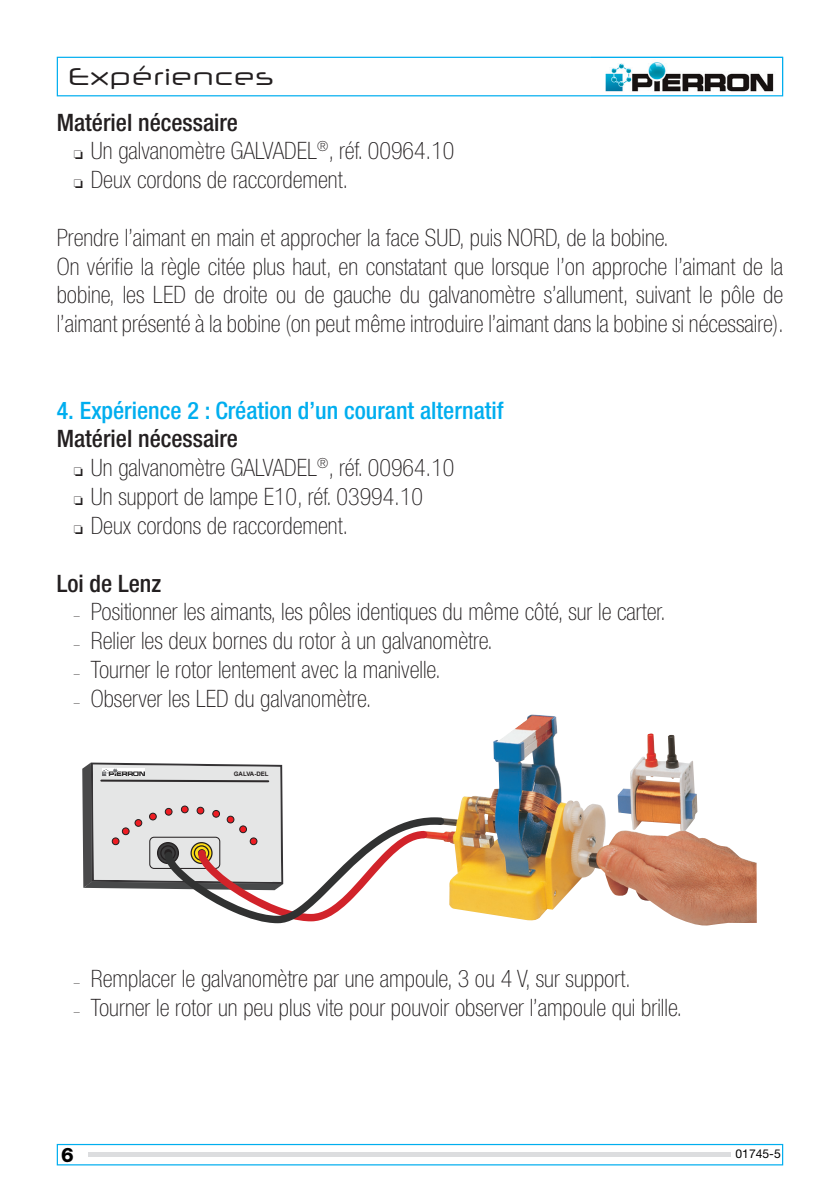
<style>
.page{position:relative;width:840px;height:1191px;background:#fff}
.page>*{position:absolute;margin:0;border:0;box-sizing:border-box;transform-origin:0 0}
.t1{font:100 condensed 24px/28.8px "Helvetica Neue LT Std";color:#231f20}
.t2{font:500 condensed 24px "Helvetica Neue LT Std";color:#00aeef}
.t3{font:24px "Neuropol X Free";color:#231f20}
.t4{font:500 condensed 24px "Helvetica Neue LT Std";color:#231f20}
.t5{font:800 20px "Helvetica Neue LT Std";color:#000}
.t6{font:12.2px "Helvetica Neue LT Std";color:#000}
.t7{font:700 6.2px "Arial";color:#231f20}
.s1{font-weight:500}
.s2{font-size:12px}
</style>
<div class="page">
<svg style="left:57px;top:57px;width:725px;height:39px"></svg>
<svg style="left:57px;top:1143px;width:725px;height:22px"></svg>
<div style="left:88px;top:1152px;width:642px;height:5px;background:#dcdddf"></div>
<img style="left:590px;top:56px;width:194px;height:36px">
<img style="left:590px;top:57px;width:192px;height:35px">
<img style="left:444px;top:715px;width:312px;height:211px">
<svg style="left:82px;top:762px;width:362px;height:161px"></svg>
<p class="t3" style="left:68px;top:61px;width:207px">Expériences</p>
<p class="t1" style="left:74px;top:108px;width:382px;text-indent:-17px"><span class="s1">Matériel nécessaire<br></span>❏ Un galvanomètre GALVADEL<sup>®</sup>, réf. 00964.10 ❏ Deux cordons de raccordement.</p>
<p class="t1" style="left:57px;top:223px;width:728px">Prendre l’aimant en main et approcher la face SUD, puis NORD, de la bobine.<br>On vérifie la règle citée plus haut, en constatant que lorsque l’on approche l’aimant de la bobine, les LED de droite ou de gauche du galvanomètre s’allument, suivant le pôle de l’aimant présenté à la bobine (on peut même introduire l’aimant dans la bobine si nécessaire).</p>
<p class="t2" style="left:57px;top:396px;width:448px">4. Expérience 2 : Création d’un courant alternatif</p>
<p class="t1" style="left:74px;top:424px;width:382px;text-indent:-17px"><span class="s1">Matériel nécessaire<br></span>❏ Un galvanomètre GALVADEL<sup>®</sup>, réf. 00964.10 ❏ Un support de lampe E10, réf. 03994.10<br>❏ Deux cordons de raccordement.</p>
<p class="t4" style="left:57px;top:568px;width:106px">Loi de Lenz</p>
<p class="t1" style="left:74px;top:597px;width:593px"><span class="s2">–</span> Positionner les aimants, les pôles identiques du même côté, sur le carter.</p>
<p class="t1" style="left:74px;top:626px;width:420px"><span class="s2">–</span> Relier les deux bornes du rotor à un galvanomètre.</p>
<p class="t1" style="left:74px;top:655px;width:368px"><span class="s2">–</span> Tourner le rotor lentement avec la manivelle.</p>
<p class="t1" style="left:74px;top:683px;width:299px"><span class="s2">–</span> Observer les LED du galvanomètre.</p>
<p class="t7" style="left:234px;top:770px;width:36px">GALVA-DEL</p>
<p class="t1" style="left:74px;top:964px;width:558px"><span class="s2">–</span> Remplacer le galvanomètre par une ampoule, 3 ou 4 V, sur support.</p>
<p class="t1" style="left:74px;top:993px;width:609px"><span class="s2">–</span> Tourner le rotor un peu plus vite pour pouvoir observer l’ampoule qui brille.</p>
<p class="t5" style="left:61px;top:1142px;width:14px">6</p>
<p class="t6" style="left:735px;top:1146px;width:47px">01745-5</p>
</div>
